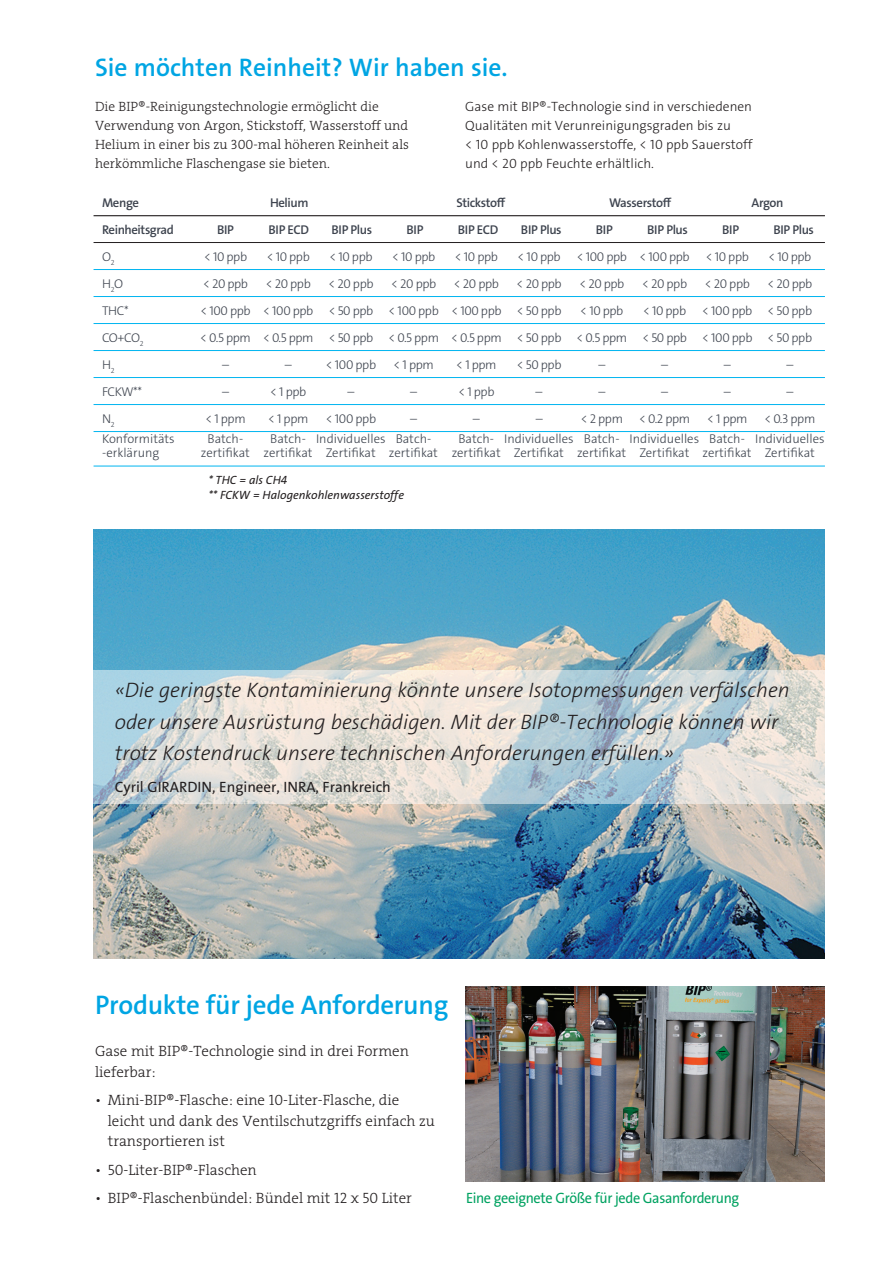
<style>
.page{position:relative;width:893px;height:1263px;background:#fff}
.page>*{position:absolute;margin:0;border:0;box-sizing:border-box;transform-origin:0 0}
.t1{font:600 27px "The Sans LF";letter-spacing:-.01em;color:#00a5e3}
.t2{font:600 25.5px "The Sans LF";color:#00a5e3}
.t3{font:italic 300 21px/31.5px "The Sans LF";color:#231f20}
.t4{font:15px/20.2px "The Serif LP3 Lig";color:#231f20}
.t5{font:15px "The Sans LF";letter-spacing:-.025em;color:#00a261;scale:.95 1}
.t6{font:15px "The Sans LF";color:#231f20}
.t7{font:13.5px/18.8px "The Serif LP3 Lig";color:#231f20}
.t8{font:300 13.5px/18.8px "The Sans LF";color:#231f20}
.t9{font:300 12.75px "The Sans LF";letter-spacing:-.025em;color:#3e444f}
.t10{font:300 12.75px "The Sans LF";color:#3e444f}
.t11{font:600 12.75px "The Sans LF";letter-spacing:-.03em;color:#3e444f}
.t12{font:italic 12px/14.4px "The Sans LF";color:#231f20}
</style>
<div class="page">
<img style="left:465px;top:986px;width:360px;height:195px">
<hr style="left:94px;top:215px;width:731px;height:1px;background:#231f20">
<hr style="left:94px;top:242px;width:731px;height:1px;background:#231f20">
<hr style="left:94px;top:269px;width:731px;height:1px;background:#00b5f0">
<hr style="left:94px;top:296px;width:731px;height:1px;background:#00b5f0">
<hr style="left:94px;top:323px;width:731px;height:1px;background:#00b5f0">
<hr style="left:94px;top:350px;width:731px;height:1px;background:#00b5f0">
<hr style="left:94px;top:377px;width:731px;height:1px;background:#00b5f0">
<hr style="left:94px;top:404px;width:731px;height:1px;background:#00b5f0">
<hr style="left:94px;top:431px;width:731px;height:1px;background:#00b5f0">
<hr style="left:94px;top:466px;width:731px;height:1px;background:#00b5f0">
<img style="left:94px;top:529px;width:731px;height:429px">
<svg style="left:94px;top:670px;width:731px;height:134px;background:#d3d8d8"></svg>
<h2 class="t2" style="left:95px;top:51px;width:414px">Sie möchten Reinheit? Wir haben sie.</h2>
<p class="t7" style="left:95px;top:98px;width:315px">Die BIP®-Reinigungstechnologie ermöglicht die Verwendung von Argon, Stickstoff, Wasserstoff und Helium in einer bis zu 300-mal höheren Reinheit als herkömmliche Flaschengase sie bieten.</p>
<p class="t8" style="left:465px;top:98px;width:289px">Gase mit BIP®-Technologie sind in verschiedenen Qualitäten mit Verunreinigungsgraden bis zu<br>&lt; 10 ppb Kohlenwasserstoffe, &lt; 10 ppb Sauerstoff und &lt; 20 ppb Feuchte erhältlich.</p>
<p class="t11" style="left:102px;top:194px;width:38px">Menge</p>
<p class="t11" style="left:270px;top:194px;width:40px">Helium</p>
<p class="t11" style="left:456px;top:194px;width:51px">Stickstoff</p>
<p class="t11" style="left:609px;top:194px;width:64px">Wasserstoff</p>
<p class="t11" style="left:751px;top:194px;width:33px">Argon</p>
<p class="t11" style="left:102px;top:221px;width:73px">Reinheitsgrad</p>
<p class="t11" style="left:217px;top:221px;width:19px">BIP</p>
<p class="t11" style="left:268px;top:221px;width:42px">BIP ECD</p>
<p class="t11" style="left:332px;top:221px;width:42px">BIP Plus</p>
<p class="t11" style="left:406px;top:221px;width:19px">BIP</p>
<p class="t11" style="left:458px;top:221px;width:42px">BIP ECD</p>
<p class="t11" style="left:521px;top:221px;width:42px">BIP Plus</p>
<p class="t11" style="left:596px;top:221px;width:19px">BIP</p>
<p class="t11" style="left:647px;top:221px;width:42px">BIP Plus</p>
<p class="t11" style="left:722px;top:221px;width:19px">BIP</p>
<p class="t11" style="left:773px;top:221px;width:42px">BIP Plus</p>
<p class="t9" style="left:102px;top:248px;width:14px">O<sub>2</sub></p>
<p class="t9" style="left:204px;top:248px;width:45px">&lt; 10 ppb</p>
<p class="t9" style="left:267px;top:248px;width:45px">&lt; 10 ppb</p>
<p class="t9" style="left:329px;top:248px;width:45px">&lt; 10 ppb</p>
<p class="t9" style="left:392px;top:248px;width:45px">&lt; 10 ppb</p>
<p class="t9" style="left:455px;top:248px;width:45px">&lt; 10 ppb</p>
<p class="t9" style="left:518px;top:248px;width:45px">&lt; 10 ppb</p>
<p class="t9" style="left:577px;top:248px;width:114px">&lt; 100 ppb &lt; 100 ppb</p>
<p class="t9" style="left:706px;top:248px;width:45px">&lt; 10 ppb</p>
<p class="t9" style="left:768px;top:248px;width:45px">&lt; 10 ppb</p>
<p class="t9" style="left:102px;top:275px;width:23px">H<sub>2</sub>O</p>
<p class="t9" style="left:203px;top:275px;width:47px">&lt; 20 ppb</p>
<p class="t9" style="left:266px;top:275px;width:47px">&lt; 20 ppb</p>
<p class="t9" style="left:328px;top:275px;width:47px">&lt; 20 ppb</p>
<p class="t9" style="left:391px;top:275px;width:47px">&lt; 20 ppb</p>
<p class="t9" style="left:454px;top:275px;width:47px">&lt; 20 ppb</p>
<p class="t9" style="left:517px;top:275px;width:47px">&lt; 20 ppb</p>
<p class="t9" style="left:579px;top:275px;width:47px">&lt; 20 ppb</p>
<p class="t9" style="left:642px;top:275px;width:47px">&lt; 20 ppb</p>
<p class="t9" style="left:705px;top:275px;width:47px">&lt; 20 ppb</p>
<p class="t9" style="left:767px;top:275px;width:47px">&lt; 20 ppb</p>
<p class="t9" style="left:102px;top:302px;width:28px">THC*</p>
<p class="t9" style="left:200px;top:302px;width:362px">&lt; 100 ppb &lt; 100 ppb &lt; 50 ppb &lt; 100 ppb &lt; 100 ppb &lt; 50 ppb</p>
<p class="t9" style="left:580px;top:302px;width:45px">&lt; 10 ppb</p>
<p class="t9" style="left:643px;top:302px;width:45px">&lt; 10 ppb</p>
<p class="t9" style="left:702px;top:302px;width:111px">&lt; 100 ppb &lt; 50 ppb</p>
<p class="t9" style="left:102px;top:329px;width:43px">CO+CO<sub>2</sub></p>
<p class="t9" style="left:200px;top:329px;width:613px">&lt; 0.5 ppm &lt; 0.5 ppm &lt; 50 ppb &lt; 0.5 ppm &lt; 0.5 ppm &lt; 50 ppb &lt; 0.5 ppm &lt; 50 ppb &lt; 100 ppb &lt; 50 ppb</p>
<p class="t9" style="left:102px;top:356px;width:14px">H<sub>2</sub></p>
<p class="t9" style="left:222px;top:356px;width:9px">–</p>
<p class="t9" style="left:285px;top:356px;width:9px">–</p>
<p class="t9" style="left:326px;top:356px;width:52px">&lt; 100 ppb</p>
<p class="t9" style="left:394px;top:356px;width:42px">&lt; 1 ppm</p>
<p class="t9" style="left:456px;top:356px;width:42px">&lt; 1 ppm</p>
<p class="t9" style="left:517px;top:356px;width:46px">&lt; 50 ppb</p>
<p class="t9" style="left:598px;top:356px;width:9px">–</p>
<p class="t9" style="left:661px;top:356px;width:9px">–</p>
<p class="t9" style="left:724px;top:356px;width:9px">–</p>
<p class="t9" style="left:786px;top:356px;width:9px">–</p>
<p class="t9" style="left:102px;top:383px;width:42px">FCKW**</p>
<p class="t9" style="left:222px;top:383px;width:9px">–</p>
<p class="t9" style="left:270px;top:383px;width:38px">&lt; 1 ppb</p>
<p class="t9" style="left:347px;top:383px;width:9px">–</p>
<p class="t9" style="left:410px;top:383px;width:9px">–</p>
<p class="t9" style="left:458px;top:383px;width:38px">&lt; 1 ppb</p>
<p class="t9" style="left:536px;top:383px;width:9px">–</p>
<p class="t9" style="left:598px;top:383px;width:9px">–</p>
<p class="t9" style="left:661px;top:383px;width:9px">–</p>
<p class="t9" style="left:724px;top:383px;width:9px">–</p>
<p class="t9" style="left:786px;top:383px;width:9px">–</p>
<p class="t9" style="left:102px;top:410px;width:14px">N<sub>2</sub></p>
<p class="t9" style="left:205px;top:410px;width:42px">&lt; 1 ppm</p>
<p class="t9" style="left:268px;top:410px;width:42px">&lt; 1 ppm</p>
<p class="t9" style="left:326px;top:410px;width:52px">&lt; 100 ppb</p>
<p class="t9" style="left:410px;top:410px;width:9px">–</p>
<p class="t9" style="left:473px;top:410px;width:9px">–</p>
<p class="t9" style="left:536px;top:410px;width:9px">–</p>
<p class="t9" style="left:581px;top:410px;width:44px">&lt; 2 ppm</p>
<p class="t9" style="left:639px;top:410px;width:53px">&lt; 0.2 ppm</p>
<p class="t9" style="left:707px;top:410px;width:42px">&lt; 1 ppm</p>
<p class="t9" style="left:764px;top:410px;width:53px">&lt; 0.3 ppm</p>
<p class="t10" style="left:102px;top:430px;width:74px">Konformitäts</p>
<p class="t9" style="left:208px;top:430px;width:37px">Batch-</p>
<p class="t10" style="left:270px;top:430px;width:163px">Batch- Individuelles Batch-</p>
<p class="t10" style="left:458px;top:430px;width:368px">Batch- Individuelles Batch- Individuelles Batch- Individuelles</p>
<p class="t10" style="left:102px;top:445px;width:59px">-erklärung</p>
<p class="t10" style="left:201px;top:445px;width:615px">zertifikat zertifikat Zertifikat zertifikat zertifikat Zertifikat zertifikat Zertifikat zertifikat Zertifikat</p>
<p class="t12" style="left:208px;top:473px;width:197px">* THC = als CH4<br>** FCKW = Halogenkohlenwasserstoffe</p>
<h3 class="t3" style="left:115px;top:674px;width:676px">«Die geringste Kontaminierung könnte unsere Isotopmessungen verfälschen oder unsere Ausrüstung beschädigen. Mit der BIP®-Technologie können wir trotz Kostendruck unsere technischen Anforderungen erfüllen.»</h3>
<p class="t6" style="left:115px;top:778px;width:277px">Cyril GIRARDIN, Engineer, INRA, Frankreich</p>
<h1 class="t1" style="left:95px;top:987px;width:355px">Produkte für jede Anforderung</h1>
<p class="t4" style="left:95px;top:1041px;width:315px">Gase mit BIP®-Technologie sind in drei Formen lieferbar:</p>
<p class="t4" style="left:108px;top:1090px;width:328px;text-indent:-13px">• Mini-BIP®-Flasche: eine 10-Liter-Flasche, die leicht und dank des Ventilschutzgriffs einfach zu transportieren ist</p>
<p class="t4" style="left:95px;top:1159px;width:163px">• 50-Liter-BIP®-Flaschen</p>
<p class="t4" style="left:95px;top:1188px;width:318px">• BIP®-Flaschenbündel: Bündel mit 12 x 50 Liter</p>
<p class="t5" style="left:466px;top:1189px;width:289px">Eine geeignete Größe für jede Gasanforderung</p>
</div>
